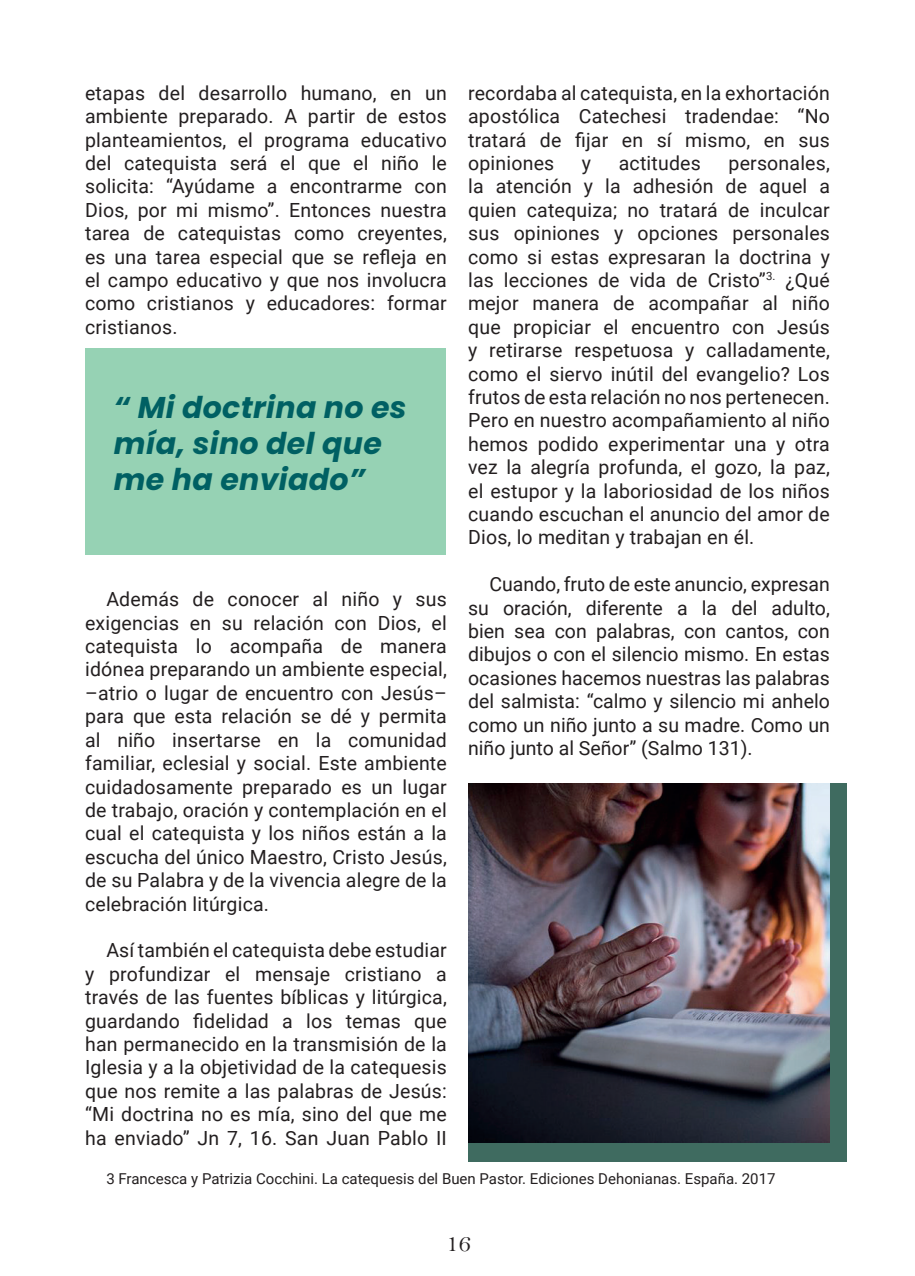
<style>
.page{position:relative;width:915px;height:1276px;background:#fff}
.page>*{position:absolute;margin:0;border:0;box-sizing:border-box;transform-origin:0 0}
.destacado{font:italic 700 30px/36px "Poppins";letter-spacing:.01em;color:#006063}
.t1{font:25.5px "Bell";color:#231f20}
.texto{font:19.5px/23.4px "Roboto";letter-spacing:.01em;color:#231f20;text-align:justify}
.texto-2{font:15px "Roboto";color:#231f20}
</style>
<div class="page">
<div style="left:86px;top:348px;width:360px;height:206px;background:#96d2b4"></div>
<div style="left:468px;top:783px;width:378px;height:378px;background:#3f6b60"></div>
<img style="left:468px;top:784px;width:361px;height:358px">
<p class="texto" style="left:85px;top:80px;width:363px">etapas del desarrollo humano, en un ambiente preparado. A partir de estos planteamientos, el programa educativo del catequista será el que el niño le solicita: “Ayúdame a encontrarme con Dios, por mi mismo”. Entonces nuestra tarea de catequistas como creyentes, es una tarea especial que se refleja en el campo educativo y que nos involucra como cristianos y educadores: formar cristianos.</p>
<p class="texto" style="left:468px;top:80px;width:363px">recordaba al catequista, en la exhortación apostólica Catechesi tradendae: “No tratará de fijar en sí mismo, en sus opiniones</p>
<p class="texto" style="left:468px;top:151px;width:363px;text-indent:260px">personales, la atención y la adhesión de aquel a quien catequiza; no tratará de inculcar sus opiniones y opciones personales como si estas expresaran la doctrina y las lecciones de vida de Cristo”<sup>3.</sup> ¿Qué mejor manera de acompañar al niño que propiciar el encuentro con Jesús y retirarse respetuosa y calladamente, como el siervo inútil del evangelio? Los frutos de esta relación no nos pertenecen.<br>Pero en nuestro acompañamiento al niño hemos podido experimentar una y otra vez la alegría profunda, el gozo, la paz, el estupor y la laboriosidad de los niños cuando escuchan el anuncio del amor de Dios, lo meditan y trabajan en él.</p>
<p class="texto" style="left:468px;top:572px;width:363px;text-indent:21px">Cuando, fruto de este anuncio, expresan su oración, diferente a la del adulto, bien sea con palabras, con cantos, con dibujos o con el silencio mismo. En estas ocasiones hacemos nuestras las palabras del salmista: “calmo y silencio mi anhelo como un niño junto a su madre. Como un niño junto al Señor” (Salmo 131).</p>
<p class="texto" style="left:581px;top:151px;width:11px">y</p>
<p class="texto" style="left:618px;top:151px;width:83px">actitudes</p>
<p class="destacado" style="left:114px;top:390px;width:294px">“ Mi doctrina no es mía, sino del que me ha enviado”</p>
<p class="texto" style="left:85px;top:587px;width:363px;text-indent:21px">Además de conocer al niño y sus exigencias en su relación con Dios, el catequista lo acompaña de manera idónea preparando un ambiente especial, –atrio o lugar de encuentro con Jesús– para que esta relación se dé y permita al niño insertarse en la comunidad familiar, eclesial y social. Este ambiente cuidadosamente preparado es un lugar de trabajo, oración y contemplación en el cual el catequista y los niños están a la escucha del único Maestro, Cristo Jesús, de su Palabra y de la vivencia alegre de la celebración litúrgica.</p>
<p class="texto" style="left:85px;top:938px;width:363px;text-indent:21px">Así también el catequista debe estudiar y profundizar el mensaje cristiano a través de las fuentes bíblicas y litúrgica, guardando fidelidad a los temas que han permanecido en la transmisión de la Iglesia y a la objetividad de la catequesis que nos remite a las palabras de Jesús: “Mi doctrina no es mía, sino del que me ha enviado” Jn 7, 16. San Juan Pablo II</p>
<p class="texto-2" style="left:106px;top:1168px;width:670px">3 Francesca y Patrizia Cocchini. La catequesis del Buen Pastor. Ediciones Dehonianas. España. 2017</p>
<h2 class="t1" style="left:445px;top:1227px;width:27px">16</h2>
</div>
